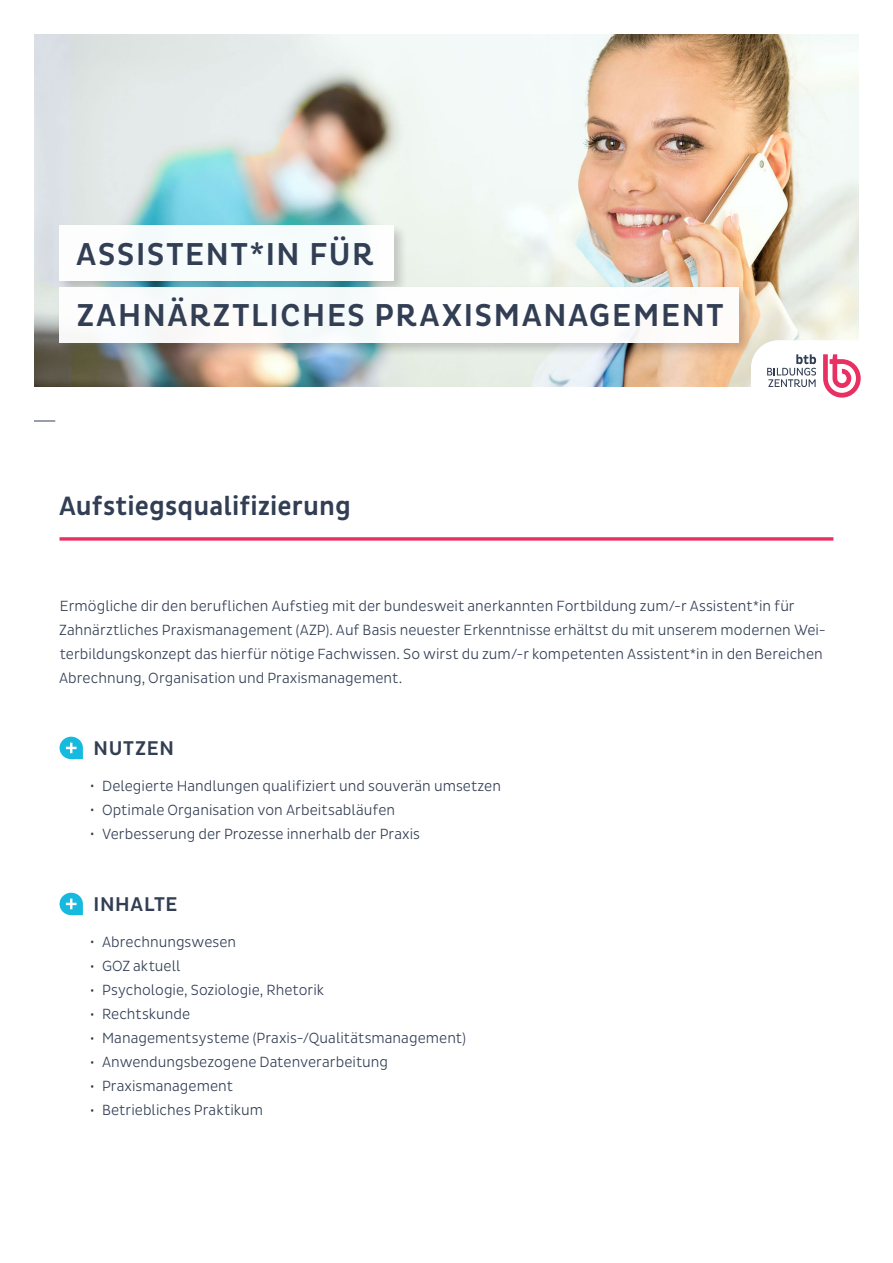
<style>
.page{position:relative;width:893px;height:1263px;background:#fff}
.page>*{position:absolute;margin:0;border:0;box-sizing:border-box;transform-origin:0 0}
.t1{font:500 32.25px/61.7px "Pluto Cond";letter-spacing:.035em;color:#323e53}
.t2{font:500 27px "Pluto Sans Cond";letter-spacing:.005em;color:#323e53}
.t3{font:500 20.25px "Pluto Sans Cond";letter-spacing:.035em;color:#323e53}
.t4{font:300 15px/24px "Pluto Sans Cond";letter-spacing:.005em;color:#323e53}
</style>
<div class="page">
<img style="left:34px;top:34px;width:825px;height:353px">
<svg style="left:60px;top:537px;width:773px;height:4px;background:#eb4e79"></svg>
<svg style="left:60px;top:737px;width:23px;height:22px"></svg>
<svg style="left:60px;top:893px;width:23px;height:22px"></svg>
<div style="left:56px;top:222px;width:353px;height:74px;background:#000;opacity:.2"></div>
<div style="left:60px;top:225px;width:334px;height:56px;background:#f7fcfc"></div>
<div style="left:56px;top:284px;width:698px;height:74px;background:#000;opacity:.2"></div>
<div style="left:60px;top:287px;width:679px;height:55px;background:#fff"></div>
<svg style="left:34px;top:421px;width:21px;height:1px"></svg>
<svg style="left:751px;top:340px;width:110px;height:58px"></svg>
<h1 class="t1" style="left:76px;top:224px;width:649px">ASSISTENT*IN FÜR<br>ZAHNÄRZTLICHES PRAXISMANAGEMENT</h1>
<h2 class="t2" style="left:59px;top:490px;width:293px">Aufstiegsqualifizierung</h2>
<p class="t4" style="left:59px;top:594px;width:768px">Ermögliche dir den beruflichen Aufstieg mit der bundesweit anerkannten Fortbildung zum/-r Assistent*in für Zahnärztliches Praxismanagement (AZP). Auf Basis neuester Erkenntnisse erhältst du mit unserem modernen Wei&shy;terbildungskonzept das hierfür nötige Fachwissen. So wirst du zum/-r kompetenten Assistent*in in den Bereichen Abrechnung, Organisation und Praxismanagement.</p>
<h3 class="t3" style="left:94px;top:736px;width:82px">NUTZEN</h3>
<p class="t4" style="left:90px;top:774px;width:413px">• Delegierte Handlungen qualifiziert und souverän umsetzen</p>
<p class="t4" style="left:90px;top:798px;width:307px">• Optimale Organisation von Arbeitsabläufen</p>
<p class="t4" style="left:90px;top:822px;width:332px">• Verbesserung der Prozesse innerhalb der Praxis</p>
<h3 class="t3" style="left:94px;top:892px;width:85px">INHALTE</h3>
<p class="t4" style="left:90px;top:930px;width:148px">• Abrechnungswesen</p>
<p class="t4" style="left:90px;top:954px;width:92px">• GOZ aktuell</p>
<p class="t4" style="left:90px;top:978px;width:236px">• Psychologie, Soziologie, Rhetorik</p>
<p class="t4" style="left:90px;top:1002px;width:102px">• Rechtskunde</p>
<p class="t4" style="left:90px;top:1026px;width:378px">• Managementsysteme (Praxis-/Qualitätsmanagement)</p>
<p class="t4" style="left:90px;top:1050px;width:300px">• Anwendungsbezogene Datenverarbeitung</p>
<p class="t4" style="left:90px;top:1074px;width:145px">• Praxismanagement</p>
<p class="t4" style="left:90px;top:1098px;width:175px">• Betriebliches Praktikum</p>
</div>
